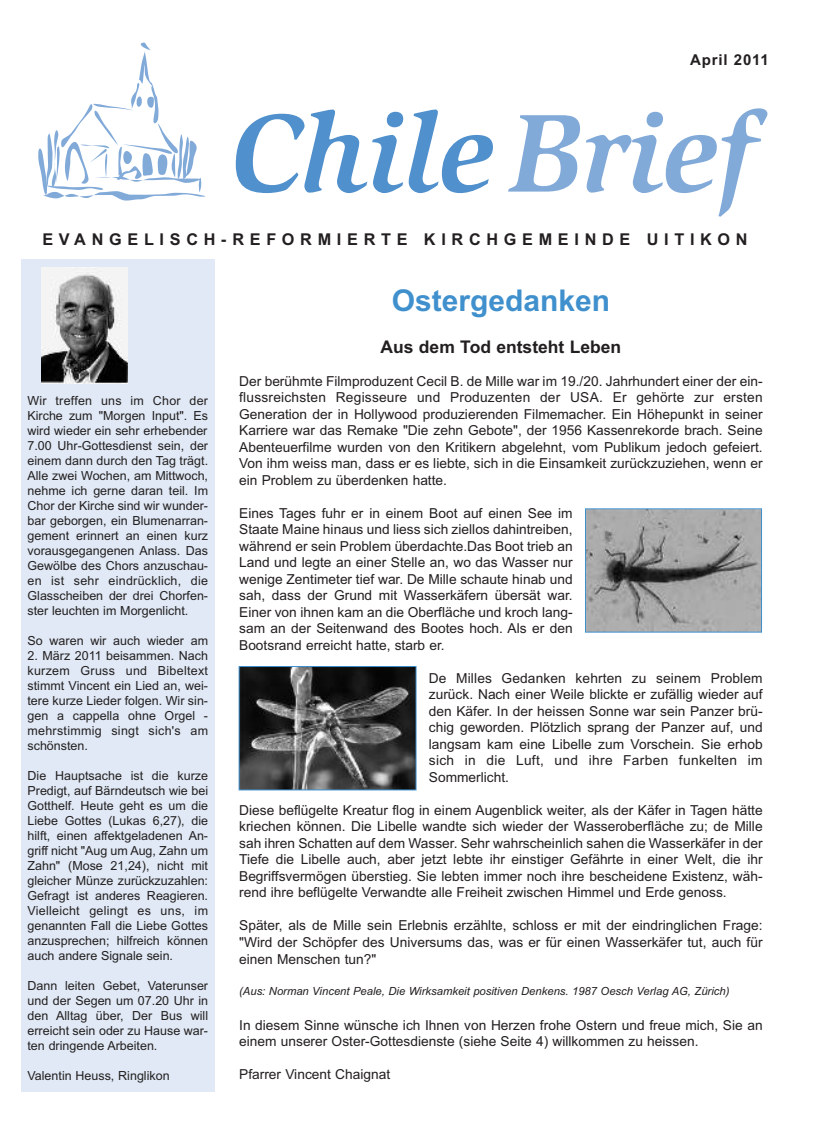
<style>
.page{position:relative;width:815px;height:1134px;background:#fff}
.page>*{position:absolute;margin:0;border:0;box-sizing:border-box;transform-origin:0 0}
.t1{font:700 30px "Arial";color:#3f90cd}
.t2{font:700 17.5px "Arial";color:#231f20}
.t3{font:700 16.25px "Arial";letter-spacing:.35em;color:#231f20}
.t4{font:700 15px "Arial";letter-spacing:.055em;color:#231f20}
.t5{font:13.75px/16.5px "Arial";color:#231f20;text-align:justify}
.t6{font:12.5px/15px "Arial";color:#231f20;text-align:justify}
.t7{font:italic 11.25px "Arial";color:#231f20}
</style>
<div class="page">
<div style="left:21px;top:259px;width:194px;height:832px;background:#e0e9f5"></div>
<svg style="left:236px;top:110px;width:167px;height:83px"></svg>
<svg style="left:409px;top:110px;width:84px;height:83px"></svg>
<svg style="left:508px;top:115px;width:72px;height:77px"></svg>
<svg style="left:586px;top:108px;width:181px;height:109px"></svg>
<svg style="left:38px;top:43px;width:167px;height:158px"></svg>
<img style="left:42px;top:268px;width:86px;height:116px">
<img style="left:241px;top:668px;width:173px;height:120px">
<div style="left:239px;top:666px;width:177px;height:124px;border:1px solid #3f90cd"></div>
<img style="left:587px;top:510px;width:173px;height:120px">
<div style="left:585px;top:508px;width:177px;height:124px;border:1px solid #3f90cd"></div>
<p class="t4" style="left:690px;top:51px;width:80px">April 2011</p>
<p class="t3" style="left:42px;top:230px;width:707px">EVANGELISCH-REFORMIERTE KIRCHGEMEINDE UITIKON</p>
<p class="t6" style="left:28px;top:393px;width:182px">Wir treffen uns im Chor der Kirche zum "Morgen Input". Es wird wieder ein sehr erhebender 7.00 Uhr-Gottesdienst sein, der einem dann durch den Tag trägt.<br>Alle zwei Wochen, am Mittwoch, nehme ich gerne daran teil. Im Chor der Kirche sind wir wunder&shy;bar geborgen, ein Blumenarran&shy;gement erinnert an einen kurz vorausgegangenen Anlass. Das Gewölbe des Chors anzuschau&shy;en ist sehr eindrücklich, die Glasscheiben der drei Chorfen&shy;ster leuchten im Morgenlicht.</p>
<p class="t6" style="left:28px;top:633px;width:182px">So waren wir auch wieder am</p>
<p class="t6" style="left:28px;top:648px;width:182px">2. März 2011 beisammen. Nach kurzem Gruss und Bibeltext stimmt Vincent ein Lied an, wei&shy;tere kurze Lieder folgen. Wir sin&shy;gen a cappella ohne Orgel - mehrstimmig singt sich's am schönsten.</p>
<p class="t6" style="left:28px;top:768px;width:182px">Die Hauptsache ist die kurze Predigt, auf Bärndeutsch wie bei Gotthelf. Heute geht es um die Liebe Gottes (Lukas 6,27), die hilft, einen affektgeladenen An&shy;griff nicht "Aug um Aug, Zahn um Zahn" (Mose 21,24), nicht mit gleicher Münze zurückzuzahlen:<br>Gefragt ist anderes Reagieren.<br>Vielleicht gelingt es uns, im genannten Fall die Liebe Gottes anzusprechen; hilfreich können auch andere Signale sein.</p>
<p class="t6" style="left:27px;top:978px;width:182px">Dann leiten Gebet, Vaterunser und der Segen um 07.20 Uhr in den Alltag über, Der Bus will erreicht sein oder zu Hause war&shy;ten dringende Arbeiten.</p>
<p class="t6" style="left:28px;top:1068px;width:144px">Valentin Heuss, Ringlikon</p>
<h1 class="t1" style="left:392px;top:283px;width:220px">Ostergedanken</h1>
<p class="t2" style="left:381px;top:336px;width:242px">Aus dem Tod entsteht Leben</p>
<p class="t5" style="left:239px;top:373px;width:525px">Der berühmte Filmproduzent Cecil B. de Mille war im 19./20. Jahrhundert einer der ein&shy;flussreichsten Regisseure und Produzenten der USA. Er gehörte zur ersten Generation der in Hollywood produzierenden Filmemacher. Ein Höhepunkt in seiner Karriere war das Remake "Die zehn Gebote", der 1956 Kassenrekorde brach. Seine Abenteuerfilme wurden von den Kritikern abgelehnt, vom Publikum jedoch gefeiert.<br>Von ihm weiss man, dass er es liebte, sich in die Einsamkeit zurückzuziehen, wenn er ein Problem zu überdenken hatte.</p>
<p class="t5" style="left:239px;top:505px;width:335px">Eines Tages fuhr er in einem Boot auf einen See im Staate Maine hinaus und liess sich ziellos dahintreiben, während er sein Problem überdachte.Das Boot trieb an Land und legte an einer Stelle an, wo das Wasser nur wenige Zentimeter tief war. De Mille schaute hinab und sah, dass der Grund mit Wasserkäfern übersät war.<br>Einer von ihnen kam an die Oberfläche und kroch lang&shy;sam an der Seitenwand des Bootes hoch. Als er den Bootsrand erreicht hatte, starb er.</p>
<p class="t5" style="left:429px;top:670px;width:335px">De Milles Gedanken kehrten zu seinem Problem zurück. Nach einer Weile blickte er zufällig wieder auf den Käfer. In der heissen Sonne war sein Panzer brü&shy;chig geworden. Plötzlich sprang der Panzer auf, und langsam kam eine Libelle zum Vorschein. Sie erhob sich in die Luft, und ihre Farben funkelten im Sommerlicht.</p>
<p class="t5" style="left:239px;top:802px;width:525px">Diese beflügelte Kreatur flog in einem Augenblick weiter, als der Käfer in Tagen hätte kriechen können. Die Libelle wandte sich wieder der Wasseroberfläche zu; de Mille sah ihren Schatten auf dem Wasser. Sehr wahrscheinlich sahen die Wasserkäfer in der Tiefe die Libelle auch, aber jetzt lebte ihr einstiger Gefährte in einer Welt, die ihr Begriffsvermögen überstieg. Sie lebten immer noch ihre bescheidene Existenz, wäh&shy;rend ihre beflügelte Verwandte alle Freiheit zwischen Himmel und Erde genoss.</p>
<p class="t5" style="left:239px;top:917px;width:525px">Später, als de Mille sein Erlebnis erzählte, schloss er mit der eindringlichen Frage: "Wird der Schöpfer des Universums das, was er für einen Wasserkäfer tut, auch für einen Menschen tun?"</p>
<p class="t7" style="left:239px;top:984px;width:492px">(Aus: Norman Vincent Peale, Die Wirksamkeit positiven Denkens. 1987 Oesch Verlag AG, Zürich)</p>
<p class="t5" style="left:239px;top:1016px;width:525px">In diesem Sinne wünsche ich Ihnen von Herzen frohe Ostern und freue mich, Sie an einem unserer Oster-Gottesdienste (siehe Seite 4) willkommen zu heissen.</p>
<p class="t5" style="left:239px;top:1066px;width:153px">Pfarrer Vincent Chaignat</p>
</div>
